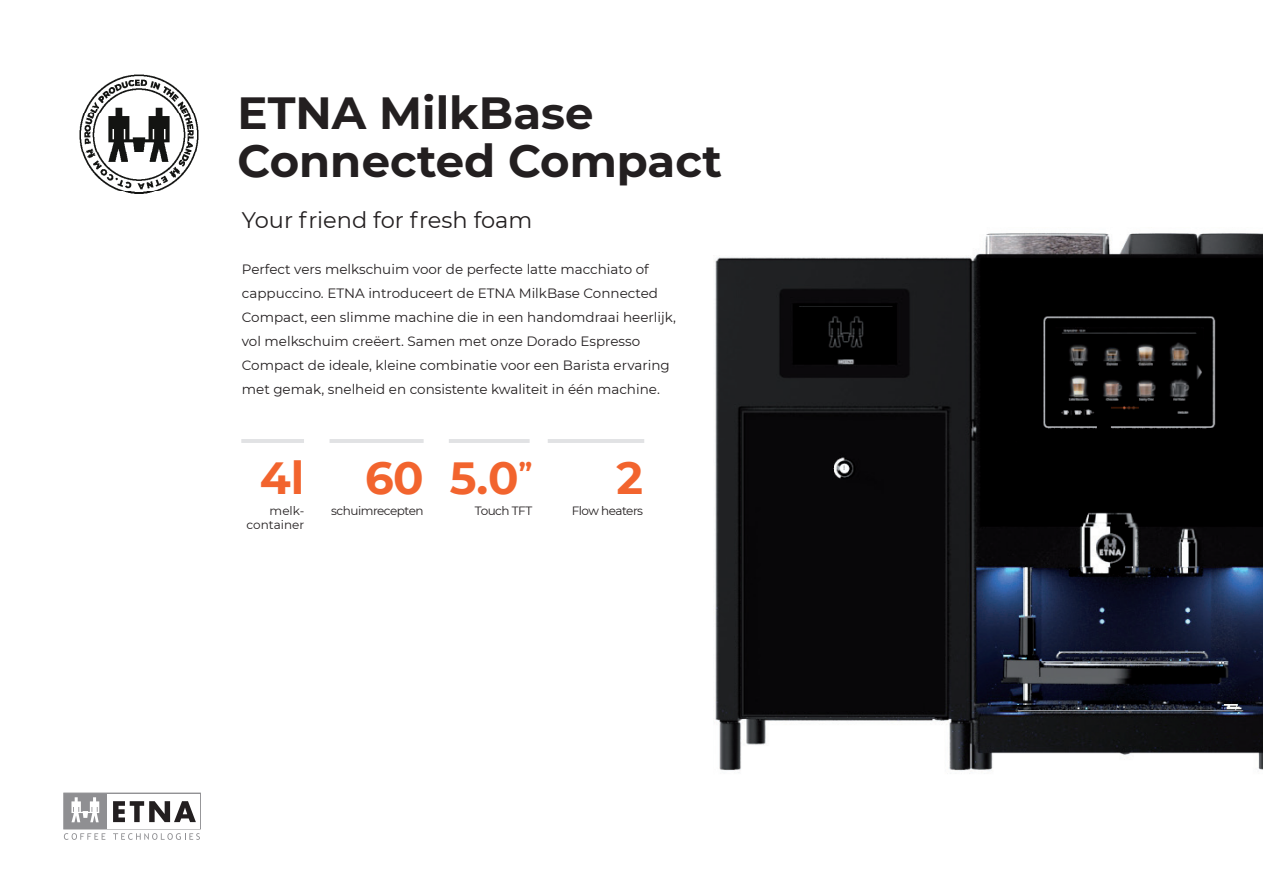
<style>
.page{position:relative;width:1263px;height:893px;background:#fff}
.page>*{position:absolute;margin:0;border:0;box-sizing:border-box;transform-origin:0 0}
.t1{font:700 45px/48px "Montserrat";color:#231f20}
.t2{font:700 45px "Montserrat";color:#f2642e}
.t3{font:22.5px "Montserrat";color:#231f20}
.t4{font:13.5px/24px "Montserrat";color:#231f20}
.t5{font:12px "Montserrat";letter-spacing:-.04em;color:#231f20}
.t6{font:12px/13.5px "Montserrat";color:#231f20;text-align:right}
</style>
<div class="page">
<img style="left:715px;top:233px;width:548px;height:538px">
<hr style="left:241px;top:439px;width:63px;height:4px;background:#e1e2e4">
<hr style="left:449px;top:439px;width:81px;height:4px;background:#e1e2e4">
<svg style="left:64px;top:793px;width:136px;height:47px"></svg>
<img style="left:79px;top:74px;width:120px;height:120px">
<hr style="left:548px;top:439px;width:96px;height:4px;background:#e1e2e4">
<hr style="left:330px;top:439px;width:94px;height:4px;background:#e1e2e4">
<h1 class="t1" style="left:238px;top:86px;width:486px">ETNA MilkBase<br>Connected Compact</h1>
<h2 class="t3" style="left:242px;top:205px;width:292px">Your friend for fresh foam</h2>
<p class="t4" style="left:242px;top:256px;width:436px">Perfect vers melkschuim voor de perfecte latte macchiato of cappuccino. ETNA introduceert de ETNA MilkBase Connected Compact, een slimme machine die in een handomdraai heerlijk, vol melkschuim creëert. Samen met onze Dorado Espresso Compact de ideale, kleine combinatie voor een Barista ervaring met gemak, snelheid en consistente kwaliteit in één machine.</p>
<h1 class="t2" style="left:260px;top:446px;width:46px">4l</h1>
<p class="t6" style="left:247px;top:504px;width:59px">melk&shy;container</p>
<h1 class="t2" style="left:365px;top:446px;width:60px">60</h1>
<p class="t5" style="left:331px;top:503px;width:94px">schuimrecepten</p>
<h1 class="t2" style="left:450px;top:446px;width:84px">5.0<sup>”</sup></h1>
<p class="t5" style="left:475px;top:503px;width:59px">Touch TFT</p>
<h1 class="t2" style="left:617px;top:446px;width:28px">2</h1>
<p class="t5" style="left:572px;top:503px;width:73px">Flow heaters</p>
</div>
